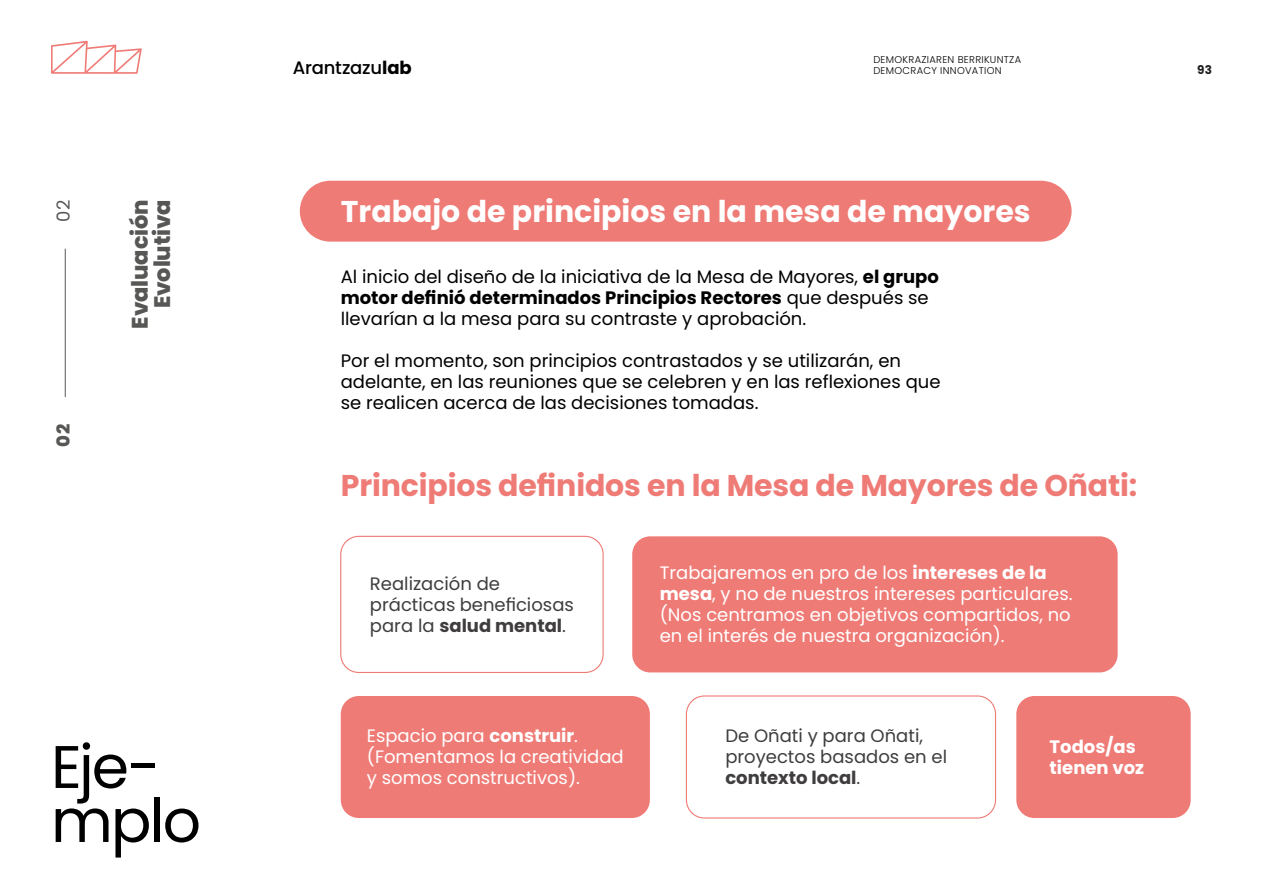
<style>
.page{position:relative;width:1263px;height:893px;background:#fff}
.page>*{position:absolute;margin:0;border:0;box-sizing:border-box;transform-origin:0 0}
.t1{font:60px/54px "Poppins";letter-spacing:-.035em;color:#000}
.t2{font:700 30px "Poppins";letter-spacing:-.005em;color:#ef7b76}
.t3{font:700 30px "Poppins";color:#fff}
.t4{font:800 22.5px/22.5px "Poppins";letter-spacing:-.005em;color:#575756;text-align:right}
.t5{font:18px/21px "Poppins";color:#000}
.t6{font:18px/21px "Poppins";color:#fff}
.t7{font:18px/21px "Poppins";color:#3f3d3d}
.t8{font:700 18px/21px "Poppins";color:#fff}
.t9{font:500 18px "Poppins";letter-spacing:-.015em;color:#000}
.t10{font:800 18px "Poppins";color:#575756}
.t11{font:18px "Poppins";color:#575756}
.t12{font:700 12px "Poppins";color:#1e1f1f}
.t13{font:300 9.9px "Poppins";letter-spacing:.03em;color:#000}
.s1{font-weight:700}
</style>
<div class="page">
<div style="left:300px;top:181px;width:771px;height:61px;background:#ef7b76;border-radius:30px"></div>
<div style="left:341px;top:696px;width:309px;height:122px;background:#ef7b76;border-radius:18px"></div>
<div style="left:632px;top:536px;width:486px;height:136px;background:#ef7b76;border-radius:18px"></div>
<svg style="left:51px;top:41px;width:91px;height:33px"></svg>
<div style="left:340px;top:536px;width:264px;height:137px;border:1px solid #ef7b76;border-radius:18px"></div>
<div style="left:686px;top:695px;width:310px;height:123px;border:1px solid #ef7b76;border-radius:18px"></div>
<div style="left:1016px;top:696px;width:175px;height:122px;background:#ef7b76;border-radius:18px"></div>
<hr style="left:65px;top:249px;width:1px;height:148px;background:#575756">
<p class="t11" style="left:53px;top:222px;width:24px;rotate:-90deg">02</p>
<p class="t4" style="left:129px;top:329px;width:131px;rotate:-90deg">Evaluación<br>Evolutiva</p>
<p class="t10" style="left:53px;top:446px;width:24px;rotate:-90deg">02</p>
<h1 class="t1" style="left:51px;top:740px;width:152px">Eje&shy;mplo</h1>
<p class="t13" style="left:873px;top:53px;width:149px">DEMOKRAZIAREN BERRIKUNTZA</p>
<p class="t9" style="left:293px;top:57px;width:120px">Arantzazu<span class="s1">lab</span></p>
<p class="t13" style="left:873px;top:65px;width:130px">DEMOCRACY INNOVATION</p>
<h2 class="t3" style="left:341px;top:194px;width:691px">Trabajo de principios en la mesa de mayores</h2>
<p class="t5" style="left:341px;top:266px;width:600px">Al inicio del diseño de la iniciativa de la Mesa de Mayores, <span class="s1">el grupo motor definió determinados Principios Rectores</span> que después se llevarían a la mesa para su contraste y aprobación.</p>
<p class="t5" style="left:341px;top:350px;width:601px">Por el momento, son principios contrastados y se utilizarán, en adelante, en las reuniones que se celebren y en las reflexiones que se realicen acerca de las decisiones tomadas.</p>
<h2 class="t2" style="left:341px;top:468px;width:798px">Principios definidos en la Mesa de Mayores de Oñati:</h2>
<p class="t7" style="left:370px;top:573px;width:205px">Realización de prácticas beneficiosas para la <span class="s1">salud mental</span>.</p>
<p class="t6" style="left:660px;top:562px;width:414px">Trabajaremos en pro de los <span class="s1">intereses de la mesa</span>, y no de nuestros intereses particulares. (Nos centramos en objetivos compartidos, no en el interés de nuestra organización).</p>
<p class="t6" style="left:367px;top:726px;width:258px">Espacio para <span class="s1">construir</span>. (Fomentamos la creatividad y somos constructivos).</p>
<p class="t7" style="left:725px;top:726px;width:223px">De Oñati y para Oñati, proyectos basados en el <span class="s1">contexto local</span>.</p>
<p class="t8" style="left:1049px;top:737px;width:96px">Todos/as tienen voz</p>
<p class="t12" style="left:1197px;top:63px;width:16px">93</p>
</div>
